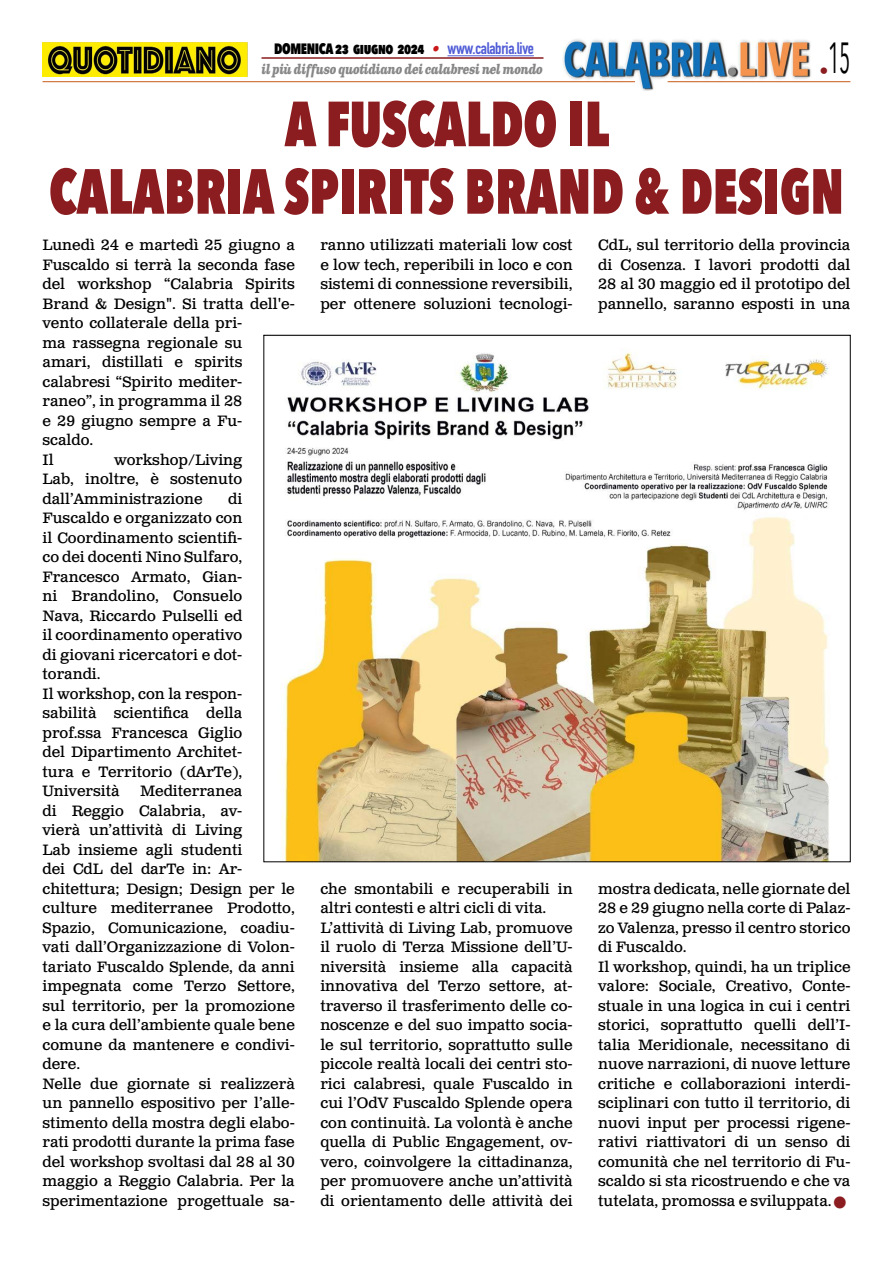
<style>
.page{position:relative;width:893px;height:1263px;background:#fff}
.page>*{position:absolute;margin:0;border:0;box-sizing:border-box;transform-origin:0 0}
.t1{font:800 63px/67.5px "Avenir Next Condensed";color:#8b1c1f;text-align:center;scale:.84 1}
.t2{font:43.5px "Avenir Next Condensed";color:#000;scale:.55 1}
.t3{font:15px/19.5px "Clarendon Text Pro";color:#000}
.t4{font:800 15px "Avenir Next Condensed";letter-spacing:-.03em;color:#000;scale:.9 1}
.t5{font:italic 700 13.5px "Clarendon Text Pro";letter-spacing:-.05em;color:#878787;scale:.79 1}
.s1{font-family:"Clarendon Text Pro";font-weight:700;font-style:italic;color:#ca181a}
.s2{font-family:"DIN Condensed";font-weight:700;font-size:16.5px;color:#4f5cd6}
.s3{color:#8b1c1f}
</style>
<div class="page">
<img style="left:563px;top:39px;width:248px;height:51px">
<hr style="left:43px;top:81px;width:592px;height:1px;background:#c85a19">
<hr style="left:668px;top:81px;width:182px;height:1px;background:#c85a19">
<hr style="left:447px;top:55px;width:87px;height:1px;background:#4f5cd6">
<hr style="left:261px;top:57px;width:282px;height:2px;background:#8b1c1f">
<img style="left:43px;top:42px;width:204px;height:35px">
<img style="left:282px;top:352px;width:548px;height:508px">
<h2 class="t2" style="left:820px;top:20px;width:58px"><sub>•</sub>15</h2>
<p class="t4" style="left:274px;top:39px;width:290px">DOMENICA 23 giugno 2024 <span class="s1">•</span> <span class="s2">www.calabria.live</span></p>
<p class="t5" style="left:261px;top:61px;width:358px">il più diffuso quotidiano dei calabresi nel mondo</p>
<h1 class="t1" style="left:49px;top:90px;width:948px">A FUSCALDO IL<br>CALABRIA SPIRITS BRAND &amp; DESIGN</h1>
<p class="t3" style="left:43px;top:236px;width:254px">Lunedì 24 e martedì 25 giugno a<br>Fuscaldo si terrà la seconda fase del workshop “Calabria Spirits<br>Brand &amp; Design". Si tratta dell'e&shy;vento collaterale della pri-<br>ma rassegna regionale su<br>amari, distillati e spirits calabresi “Spirito mediter&shy;raneo”, in programma il 28<br>e 29 giugno sempre a Fu&shy;scaldo.<br>Il</p>
<p class="t3" style="left:598px;top:236px;width:254px;text-align:justify">CdL, sul territorio della provincia di Cosenza. I lavori prodotti dal 28 al 30 maggio ed il prototipo del pannello, saranno esposti in una</p>
<p class="t3" style="left:320px;top:236px;width:254px;text-align:justify">ranno utilizzati materiali low cost e low tech, reperibili in loco e con sistemi di connessione reversibili, per ottenere soluzioni tecnologi-</p>
<p class="t3" style="left:43px;top:451px;width:201px;text-align:justify;text-indent:72px">workshop/Living Lab, inoltre, è sostenuto dall’Amministrazione</p>
<p class="t3" style="left:43px;top:490px;width:201px;text-indent:186px">di<br>Fuscaldo e organizzato con il Coordinamento scientifi&shy;co dei docenti Nino Sulfaro,<br>Francesco Armato, Gian&shy;ni Brandolino, Consuelo<br>Nava, Riccardo Pulselli ed il coordinamento operativo di giovani ricercatori e dot&shy;torandi.<br>Il workshop, con la respon&shy;sabilità scientifica della prof.ssa Francesca Giglio del Dipartimento Architet&shy;tura e Territorio (dArTe),<br>Università</p>
<p class="t3" style="left:43px;top:782px;width:254px;text-indent:98px">Mediterranea<br>di Reggio Calabria, av-<br>vierà un’attività di Living<br>Lab insieme agli studenti<br>dei CdL del darTe in: Ar&shy;chitettura; Design; Design per le culture mediterranee Prodotto,<br>Spazio, Comunicazione, coadiu&shy;vati dall’Organizzazione di Volon&shy;tariato Fuscaldo Splende, da anni impegnata come Terzo Settore, sul territorio, per la promozione e la cura dell’ambiente quale bene comune da mantenere e condivi&shy;dere.<br>Nelle due giornate si realizzerà un pannello espositivo per l’alle&shy;stimento della mostra degli elabo&shy;rati prodotti durante la prima fase del workshop svoltasi dal 28 al 30 maggio a Reggio Calabria. Per la sperimentazione progettuale sa-</p>
<p class="t3" style="left:598px;top:880px;width:254px">mostra dedicata, nelle giornate del 28 e 29 giugno nella corte di Palaz&shy;zo Valenza, presso il centro storico di Fuscaldo.<br>Il workshop, quindi, ha un triplice valore: Sociale, Creativo, Conte&shy;stuale in una logica in cui i centri storici, soprattutto quelli dell’I&shy;talia Meridionale, necessitano di nuove narrazioni, di nuove letture critiche e collaborazioni interdi&shy;sciplinari con tutto il territorio, di nuovi input per processi rigene&shy;rativi riattivatori di un senso di comunità che nel territorio di Fu&shy;scaldo si sta ricostruendo e che va tutelata, promossa e sviluppata. <span class="s3">■</span></p>
<p class="t3" style="left:320px;top:880px;width:254px">che smontabili e recuperabili in altri contesti e altri cicli di vita.<br>L’attività di Living Lab, promuove il ruolo di Terza Missione dell’U&shy;niversità insieme alla capacità innovativa del Terzo settore, at&shy;traverso il trasferimento delle co&shy;noscenze e del suo impatto socia&shy;le sul territorio, soprattutto sulle piccole realtà locali dei centri sto&shy;rici calabresi, quale Fuscaldo in cui l’OdV Fuscaldo Splende opera con continuità. La volontà è anche quella di Public Engagement, ov&shy;vero, coinvolgere la cittadinanza, per promuovere anche un’attività di orientamento delle attività dei</p>
</div>
